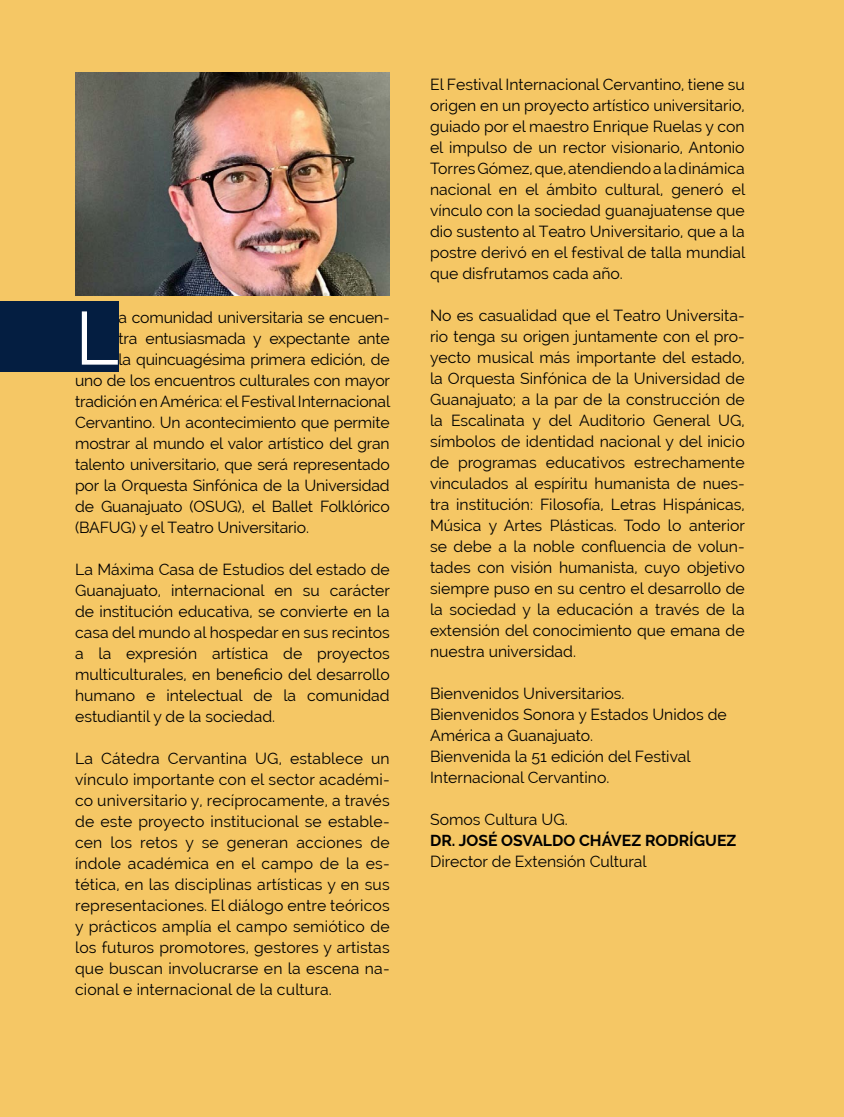
<style>
.page{position:relative;width:844px;height:1117px;background:#fff}
.page>*{position:absolute;margin:0;border:0;box-sizing:border-box;transform-origin:0 0}
.t1{font:74.9px "Raleway";color:#fff}
.t2{font:15.75px/21px "Raleway";letter-spacing:-.01em;color:#000;text-align:justify}
.t3{font:700 15.75px "Raleway";color:#000}
</style>
<div class="page">
<div style="left:0;top:0;width:843px;height:1116px;background:#f5c765"></div>
<div style="left:0;top:301px;width:118px;height:70px;background:#041e41"></div>
<img style="left:75px;top:72px;width:314px;height:223px">
<h1 class="t1" style="left:75px;top:294px;width:46px">L</h1>
<p class="t2" style="left:118px;top:306px;width:272px">a comunidad universitaria se encuen-</p>
<p class="t2" style="left:118px;top:327px;width:272px">tra entusiasmada y expectante ante</p>
<p class="t2" style="left:118px;top:348px;width:272px">la quincuagésima primera edición, de</p>
<p class="t2" style="left:75px;top:369px;width:316px">uno de los encuentros culturales con mayor</p>
<p class="t2" style="left:75px;top:390px;width:316px">tradición en América: el Festival Internacional</p>
<p class="t2" style="left:75px;top:411px;width:316px">Cervantino. Un acontecimiento que permite</p>
<p class="t2" style="left:75px;top:432px;width:316px">mostrar al mundo el valor artístico del gran</p>
<p class="t2" style="left:75px;top:453px;width:316px">talento universitario, que será representado</p>
<p class="t2" style="left:75px;top:474px;width:316px">por la Orquesta Sinfónica de la Universidad</p>
<p class="t2" style="left:75px;top:495px;width:316px">de Guanajuato (OSUG), el Ballet Folklórico</p>
<p class="t2" style="left:75px;top:516px;width:235px">(BAFUG) y el Teatro Universitario.</p>
<p class="t2" style="left:75px;top:558px;width:316px">La Máxima Casa de Estudios del estado de Guanajuato, internacional en su carácter de institución educativa, se convierte en la casa del mundo al hospedar en sus recintos a la expresión artística de proyectos multiculturales, en beneficio del desarrollo humano e intelectual de la comunidad estudiantil y de la sociedad.</p>
<p class="t2" style="left:75px;top:747px;width:316px">La Cátedra Cervantina UG, establece un vínculo importante con el sector académi&shy;co universitario y, recíprocamente, a través de este proyecto institucional se estable&shy;cen los retos y se generan acciones de índole académica en el campo de la es&shy;tética, en las disciplinas artísticas y en sus representaciones. El diálogo entre teóricos y prácticos amplía el campo semiótico de los futuros promotores, gestores y artistas que buscan involucrarse en la escena na&shy;cional e internacional de la cultura.</p>
<p class="t2" style="left:430px;top:73px;width:316px">El Festival Internacional Cervantino, tiene su origen en un proyecto artístico universitario, guiado por el maestro Enrique Ruelas y con el impulso de un rector visionario, Antonio Torres Gómez, que, atendiendo a la dinámica nacional en el ámbito cultural, generó el vínculo con la sociedad guanajuatense que dio sustento al Teatro Universitario, que a la postre derivó en el festival de talla mundial que disfrutamos cada año.</p>
<p class="t2" style="left:430px;top:304px;width:316px">No es casualidad que el Teatro Universita&shy;rio tenga su origen juntamente con el pro&shy;yecto musical más importante del estado, la Orquesta Sinfónica de la Universidad de Guanajuato; a la par de la construcción de la Escalinata y del Auditorio General UG, símbolos de identidad nacional y del inicio de programas educativos estrechamente vinculados al espíritu humanista de nues&shy;tra institución: Filosofía, Letras Hispánicas, Música y Artes Plásticas. Todo lo anterior se debe a la noble confluencia de volun&shy;tades con visión humanista, cuyo objetivo siempre puso en su centro el desarrollo de la sociedad y la educación a través de la extensión del conocimiento que emana de nuestra universidad.</p>
<p class="t2" style="left:430px;top:682px;width:298px;text-align:left">Bienvenidos Universitarios.<br>Bienvenidos Sonora y Estados Unidos de<br>América a Guanajuato.<br>Bienvenida la 51 edición del Festival<br>Internacional Cervantino.</p>
<p class="t2" style="left:430px;top:808px;width:139px">Somos Cultura UG.</p>
<p class="t3" style="left:430px;top:831px;width:308px">DR. JOSÉ OSVALDO CHÁVEZ RODRÍGUEZ</p>
<p class="t2" style="left:430px;top:850px;width:218px">Director de Extensión Cultural</p>
</div>
